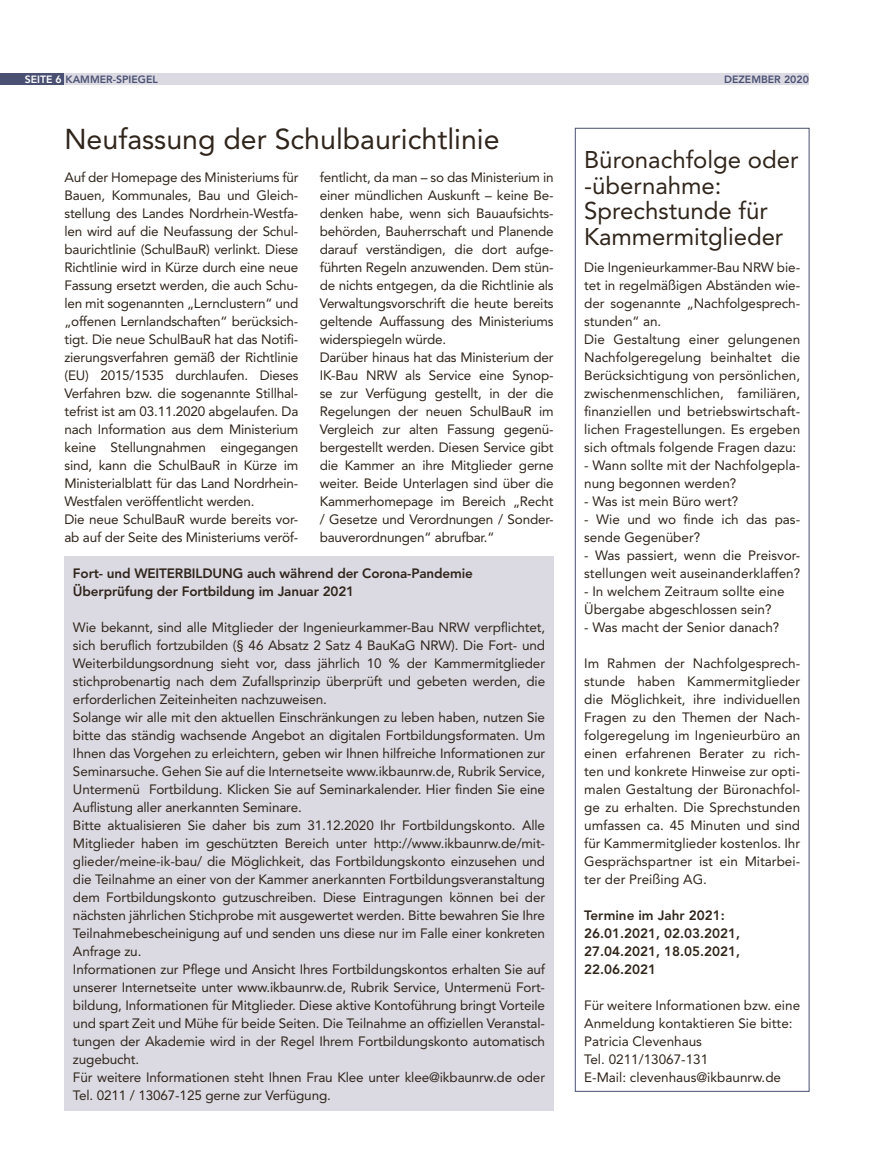
<style>
.page{position:relative;width:871px;height:1171px;background:#fff}
.page>*{position:absolute;margin:0;border:0;box-sizing:border-box;transform-origin:0 0}
.t1{font:28.5px "Avenir LT Std";color:#2f251b}
.t2{font:24px/25.5px "Avenir LT Std";color:#2f251b}
.t3{font:13.5px/18px "Avenir LT Std";letter-spacing:-.01em;color:#2f251b}
.t4{font:800 13.5px/18px "Avenir LT Std";letter-spacing:-.01em;color:#2f251b}
.t5{font:800 10.5px "Avenir LT Std";color:#495072}
.s1{color:#fff}
</style>
<div class="page">
<div style="left:63px;top:73px;width:745px;height:11px;background:#dbd9e2"></div>
<div style="left:0;top:73px;width:64px;height:11px;background:#495072"></div>
<div style="left:575px;top:128px;width:234px;height:963px;border:1px solid #495072"></div>
<div style="left:64px;top:556px;width:489px;height:554px;background:#dbd9e2"></div>
<p class="t5" style="left:25px;top:73px;width:134px"><span class="s1">SEITE 6</span> KAMMER-SPIEGEL</p>
<p class="t5" style="left:724px;top:73px;width:86px">DEZEMBER 2020</p>
<h1 class="t1" style="left:64px;top:123px;width:437px">Neufassung der Schulbaurichtlinie</h1>
<p class="t3" style="left:64px;top:168px;width:235px">Auf der Homepage des Ministeriums für Bauen, Kommunales, Bau und Gleich&shy;stellung des Landes Nordrhein-Westfa&shy;len wird auf die Neufassung der Schul&shy;baurichtlinie (SchulBauR) verlinkt. Diese Richtlinie wird in Kürze durch eine neue Fassung ersetzt werden, die auch Schu&shy;len mit sogenannten „Lernclustern“ und „offenen Lernlandschaften“ berücksich&shy;tigt. Die neue SchulBauR hat das Notifi&shy;zierungsverfahren gemäß der Richtlinie (EU) 2015/1535 durchlaufen. Dieses Verfahren bzw. die sogenannte Stillhal&shy;tefrist ist am 03.11.2020 abgelaufen. Da nach Information aus dem Ministerium keine Stellungnahmen eingegangen sind, kann die SchulBauR in Kürze im Ministerialblatt für das Land Nordrhein-Westfalen veröffentlicht werden.<br>Die neue SchulBauR wurde bereits vor&shy;ab auf der Seite des Ministeriums veröf-</p>
<p class="t3" style="left:320px;top:168px;width:235px">fentlicht, da man – so das Ministerium in einer mündlichen Auskunft – keine Be&shy;denken habe, wenn sich Bauaufsichts&shy;behörden, Bauherrschaft und Planende darauf verständigen, die dort aufge&shy;führten Regeln anzuwenden. Dem stün&shy;de nichts entgegen, da die Richtlinie als Verwaltungsvorschrift die heute bereits geltende Auffassung des Ministeriums widerspiegeln würde.<br>Darüber hinaus hat das Ministerium der IK-Bau NRW als Service eine Synop&shy;se zur Verfügung gestellt, in der die Regelungen der neuen SchulBauR im Vergleich zur alten Fassung gegenü&shy;bergestellt werden. Diesen Service gibt die Kammer an ihre Mitglieder gerne weiter. Beide Unterlagen sind über die Kammerhomepage im Bereich „Recht / Gesetze und Verordnungen / Sonder&shy;bauverordnungen“ abrufbar.“</p>
<p class="t4" style="left:73px;top:564px;width:401px">Fort- und WEITERBILDUNG auch während der Corona-Pandemie<br>Überprüfung der Fortbildung im Januar 2021</p>
<p class="t3" style="left:73px;top:618px;width:474px">Wie bekannt, sind alle Mitglieder der Ingenieurkammer-Bau NRW verpflichtet, sich beruflich fortzubilden (§ 46 Absatz 2 Satz 4 BauKaG NRW). Die Fort- und Weiterbildungsordnung sieht vor, dass jährlich 10 % der Kammermitglieder stichprobenartig nach dem Zufallsprinzip überprüft und gebeten werden, die erforderlichen Zeiteinheiten nachzuweisen.<br>Solange wir alle mit den aktuellen Einschränkungen zu leben haben, nutzen Sie bitte das ständig wachsende Angebot an digitalen Fortbildungsformaten. Um Ihnen das Vorgehen zu erleichtern, geben wir Ihnen hilfreiche Informationen zur Seminarsuche. Gehen Sie auf die Internetseite www.ikbaunrw.de, Rubrik Service, Untermenü Fortbildung. Klicken Sie auf Seminarkalender. Hier finden Sie eine Auflistung aller anerkannten Seminare.<br>Bitte aktualisieren Sie daher bis zum 31.12.2020 Ihr Fortbildungskonto. Alle Mitglieder haben im geschützten Bereich unter http://www.ikbaunrw.de/mit&shy;glieder/meine-ik-bau/ die Möglichkeit, das Fortbildungskonto einzusehen und die Teilnahme an einer von der Kammer anerkannten Fortbildungsveranstaltung dem Fortbildungskonto gutzuschreiben. Diese Eintragungen können bei der nächsten jährlichen Stichprobe mit ausgewertet werden. Bitte bewahren Sie Ihre Teilnahmebescheinigung auf und senden uns diese nur im Falle einer konkreten Anfrage zu.<br>Informationen zur Pflege und Ansicht Ihres Fortbildungskontos erhalten Sie auf unserer Internetseite unter www.ikbaunrw.de, Rubrik Service, Untermenü Fort&shy;bildung, Informationen für Mitglieder. Diese aktive Kontoführung bringt Vorteile und spart Zeit und Mühe für beide Seiten. Die Teilnahme an offiziellen Veranstal&shy;tungen der Akademie wird in der Regel Ihrem Fortbildungskonto automatisch zugebucht.<br>Für weitere Informationen steht Ihnen Frau Klee unter klee@ikbaunrw.de oder Tel. 0211 / 13067-125 gerne zur Verfügung.</p>
<h2 class="t2" style="left:584px;top:147px;width:216px">Büronachfolge oder -übernahme:<br>Sprechstunde für<br>Kammermitglieder</h2>
<p class="t3" style="left:584px;top:258px;width:217px">Die Ingenieurkammer-Bau NRW bie&shy;tet in regelmäßigen Abständen wie&shy;der sogenannte „Nachfolgesprech&shy;stunden“ an.<br>Die Gestaltung einer gelungenen Nachfolgeregelung beinhaltet die Berücksichtigung von persönlichen, zwischenmenschlichen, familiären, finanziellen und betriebswirtschaft&shy;lichen Fragestellungen. Es ergeben sich oftmals folgende Fragen dazu:</p>
<p class="t3" style="left:584px;top:456px;width:217px">- Wann sollte mit der Nachfolgepla&shy;nung begonnen werden?</p>
<p class="t3" style="left:584px;top:492px;width:156px">- Was ist mein Büro wert?</p>
<p class="t3" style="left:584px;top:510px;width:217px">- Wie und wo finde ich das pas&shy;sende Gegenüber?</p>
<p class="t3" style="left:584px;top:546px;width:217px">- Was passiert, wenn die Preisvor&shy;stellungen weit auseinanderklaffen?</p>
<p class="t3" style="left:584px;top:582px;width:202px">- In welchem Zeitraum sollte eine<br>Übergabe abgeschlossen sein?</p>
<p class="t3" style="left:584px;top:618px;width:197px">- Was macht der Senior danach?</p>
<p class="t3" style="left:584px;top:654px;width:217px;text-align:justify">Im Rahmen der Nachfolgesprech&shy;stunde haben Kammermitglieder die Möglichkeit, ihre individuellen Fragen zu den Themen der Nach&shy;folgeregelung im Ingenieurbüro an einen erfahrenen Berater zu rich&shy;ten und konkrete Hinweise zur opti&shy;malen Gestaltung der Büronachfol&shy;ge zu erhalten. Die Sprechstunden umfassen ca. 45 Minuten und sind für Kammermitglieder kostenlos. Ihr Gesprächspartner ist ein Mitarbei&shy;ter der Preißing AG.</p>
<p class="t4" style="left:584px;top:906px;width:157px">Termine im Jahr 2021:<br>26.01.2021, 02.03.2021,<br>27.04.2021, 18.05.2021,<br>22.06.2021</p>
<p class="t3" style="left:584px;top:996px;width:217px">Für weitere Informationen bzw. eine<br>Anmeldung kontaktieren Sie bitte:<br>Patricia Clevenhaus<br>Tel. 0211/13067-131<br>E-Mail: clevenhaus@ikbaunrw.de</p>
</div>
